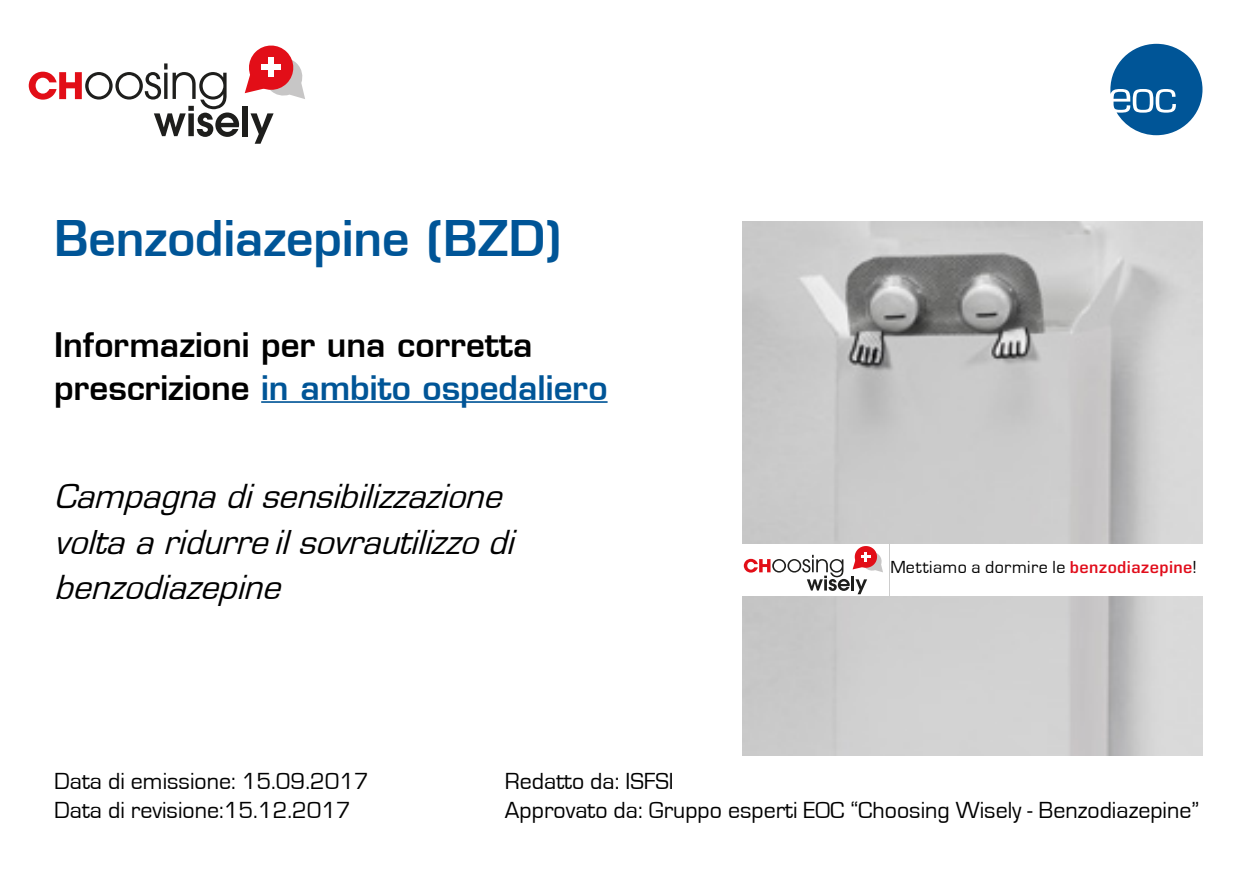
<style>
.page{position:relative;width:1259px;height:893px;background:#fff}
.page>*{position:absolute;margin:0;border:0;box-sizing:border-box;transform-origin:0 0}
.t1{font:600 48px "Eurostile";color:#005597}
.t2{font:36px/45.6px "Eurostile Obl No";color:#000}
.t3{font:600 33px/42px "Eurostile";color:#000}
.t4{font:24px/28.8px "Eurostile";color:#000}
.t5{font:18px "Eurostile";letter-spacing:.025em;color:#000}
.s1{color:#005597}
.s2{font-family:"Eurostile LT Std";font-weight:600;font-size:16.5px;color:#e10d1b}
</style>
<div class="page">
<hr style="left:261px;top:401px;width:346px;height:2px;background:#005597">
<svg style="left:1110px;top:44px;width:92px;height:91px"></svg>
<img style="left:742px;top:221px;width:460px;height:534px">
<div style="left:890px;top:544px;width:340px;height:51px;background:#fff"></div>
<div style="left:739px;top:544px;width:150px;height:51px;background:#fff"></div>
<svg style="left:744px;top:546px;width:139px;height:48px"></svg>
<svg style="left:29px;top:63px;width:210px;height:74px"></svg>
<div style="left:242px;top:106px;width:6px;height:30px;background:#1e1e1c"></div>
<svg style="left:250px;top:113px;width:24px;height:31px"></svg>
<svg style="left:245px;top:45px;width:60px;height:54px"></svg>
<div style="left:268px;top:58px;width:6px;height:19px;background:#fff"></div>
<div style="left:261px;top:65px;width:19px;height:5px;background:#fff"></div>
<h1 class="t1" style="left:54px;top:209px;width:509px">Benzodiazepine (BZD)</h1>
<h3 class="t3" style="left:54px;top:324px;width:555px">Informazioni per una corretta prescrizione <span class="s1">in ambito ospedaliero</span></h3>
<h2 class="t2" style="left:54px;top:476px;width:460px">Campagna di sensibilizzazione volta a ridurre il sovrautilizzo di benzodiazepine</h2>
<p class="t5" style="left:890px;top:558px;width:308px">Mettiamo a dormire le <span class="s2">benzodiazepine</span>!</p>
<p class="t4" style="left:54px;top:767px;width:316px">Data di emissione: 15.09.2017<br>Data di revisione:15.12.2017</p>
<p class="t4" style="left:505px;top:767px;width:696px">Redatto da: ISFSI<br>Approvato da: Gruppo esperti EOC “Choosing Wisely - Benzodiazepine”</p>
</div>
